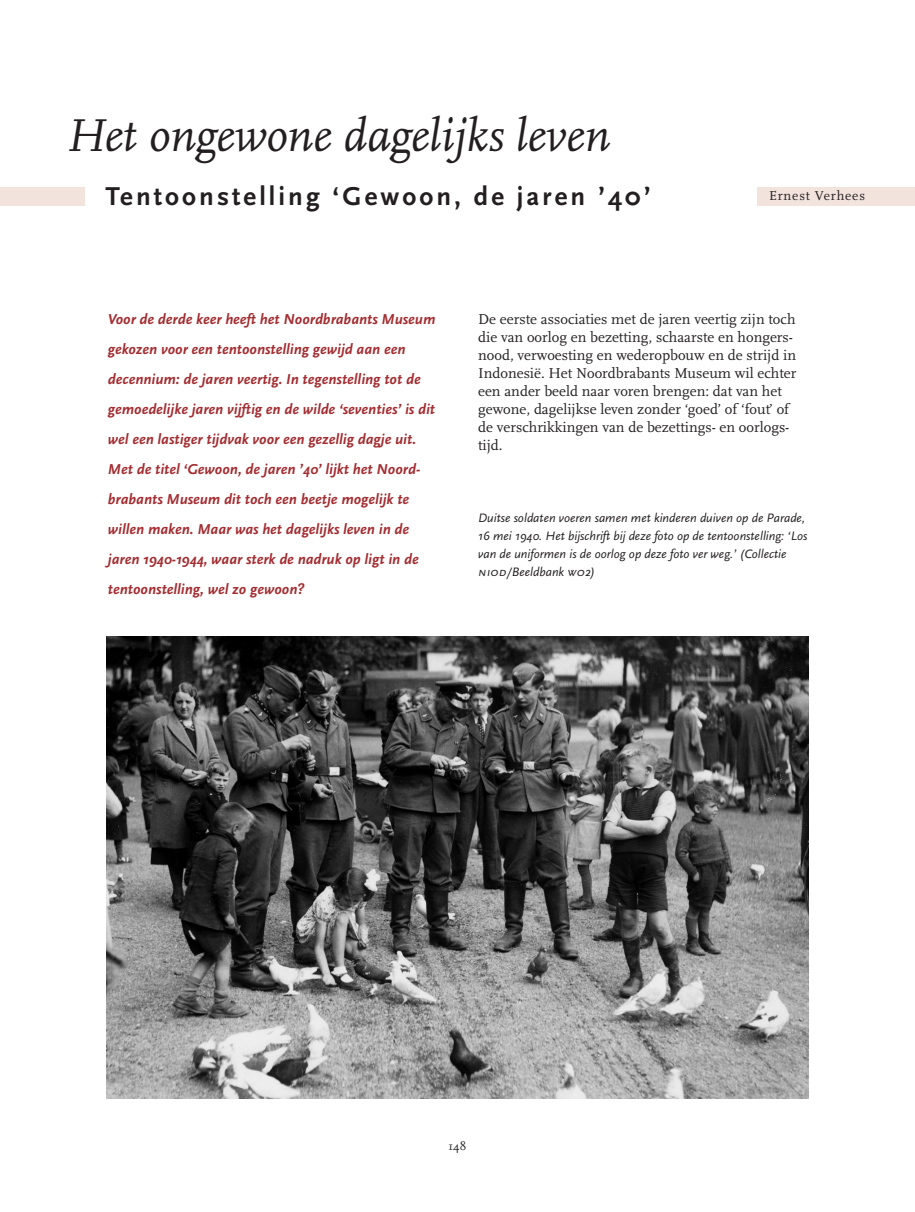
<style>
.page{position:relative;width:915px;height:1212px;background:#fff}
.page>*{position:absolute;margin:0;border:0;box-sizing:border-box;transform-origin:0 0}
.t1{font:italic 48px "Scala";color:#231f20}
.t2{font:700 27px "Scala Sans";letter-spacing:.115em;color:#231f20}
.t3{font:italic 700 15px/30px "Scala Sans";color:#a32d31}
.t4{font:15px/18px "Scala";color:#231f20}
.t5{font:13.5px "Scala";letter-spacing:.06em;color:#231f20}
.t6{font:italic 12.75px/18px "Scala Sans";color:#231f20}
.t7{font:12px "Scala";color:#231f20}
.s1{font-family:"Scala Sans Caps"}
</style>
<div class="page">
<div style="left:757px;top:187px;width:157px;height:18px;background:#f2e3dd"></div>
<div style="left:0;top:187px;width:85px;height:18px;background:#f2e3dd"></div>
<img style="left:106px;top:636px;width:702px;height:462px">
<h1 class="t1" style="left:65px;top:116px;width:546px">Het ongewone dagelijks leven</h1>
<h2 class="t2" style="left:105px;top:185px;width:546px">Tentoonstelling ‘Gewoon, de jaren ’40’</h2>
<p class="t5" style="left:768px;top:191px;width:97px">Ernest Verhees</p>
<p class="t3" style="left:108px;top:305px;width:329px">Voor de derde keer heeft het Noordbrabants Museum gekozen voor een tentoonstelling gewijd aan een decennium: de jaren veertig. In tegenstelling tot de gemoedelijke jaren vijftig en de wilde ‘seventies’ is dit wel een lastiger tijdvak voor een gezellig dagje uit.<br>Met de titel ‘Gewoon, de jaren ’40’ lijkt het Noord&shy;brabants Museum dit toch een beetje mogelijk te willen maken. Maar was het dagelijks leven in de jaren 1940-1944, waar sterk de nadruk op ligt in de tentoonstelling, wel zo gewoon?</p>
<p class="t4" style="left:478px;top:311px;width:320px">De eerste associaties met de jaren veertig zijn toch die van oorlog en bezetting, schaarste en hongers&shy;nood, verwoesting en wederopbouw en de strijd in Indonesië. Het Noordbrabants Museum wil echter een ander beeld naar voren brengen: dat van het gewone, dagelijkse leven zonder ‘goed’ of ‘fout’ of de verschrikkingen van de bezettings- en oorlogs&shy;tijd.</p>
<p class="t6" style="left:478px;top:510px;width:331px">Duitse soldaten voeren samen met kinderen duiven op de Parade, 16 mei 1940. Het bijschrift bij deze foto op de tentoonstelling: ‘Los van de uniformen is de oorlog op deze foto ver weg.’ (Collectie <span class="s1">niod</span>/Beeldbank <span class="s1">wo</span>2)</p>
<p class="t7" style="left:448px;top:1141px;width:19px">148</p>
</div>
